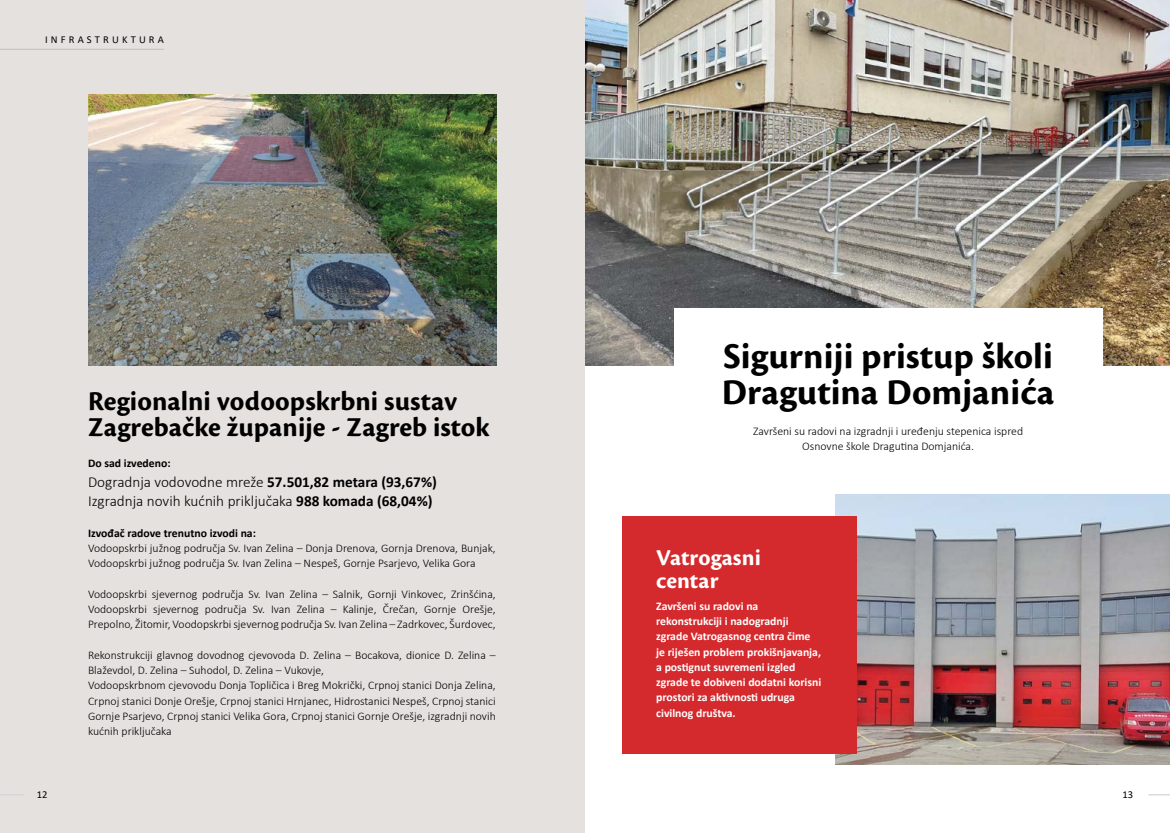
<style>
.page{position:relative;width:1170px;height:833px;background:#fff}
.page>*{position:absolute;margin:0;border:0;box-sizing:border-box;transform-origin:0 0}
.t1{font:700 37.75px/36.4px "Cronos Pro";letter-spacing:.005em;color:#000}
.t2{font:700 28.38px/25.8px "Cronos Pro";letter-spacing:.005em;color:#000}
.t3{font:700 23.75px/22.2px "Cronos Pro";color:#fff}
.t4{font:300 15.25px/19.9px "Calibri";color:#000}
.t5{font:300 11.75px/15.2px "Calibri";color:#000}
.t6{font:700 11.75px/15.2px "Calibri";color:#fff}
.t7{font:700 11.75px "Calibri";color:#000}
.t8{font:10.5px "Calibri";letter-spacing:.3em;color:#000}
.s1{font-weight:700}
</style>
<div class="page">
<div style="left:0;top:0;width:585px;height:833px;background:#e5e1df"></div>
<img style="left:835px;top:494px;width:334px;height:271px">
<svg style="left:1148px;top:794px;width:21px;height:1px"></svg>
<svg style="left:0;top:794px;width:24px;height:1px"></svg>
<img style="left:585px;top:0;width:584px;height:365px">
<div style="left:673px;top:308px;width:429px;height:167px;background:#fff"></div>
<hr style="left:0;top:49px;width:164px;height:1px;background:#c2c4c6">
<img style="left:88px;top:95px;width:408px;height:270px">
<div style="left:622px;top:516px;width:234px;height:237px;background:#d52a2d"></div>
<p class="t8" style="left:45px;top:32px;width:120px">INFRASTRUKTURA</p>
<h2 class="t2" style="left:88px;top:389px;width:403px">Regionalni vodoopskrbni sustav<br>Zagrebačke županije - Zagreb istok</h2>
<p class="t7" style="left:88px;top:454px;width:84px">Do sad izvedeno:</p>
<p class="t4" style="left:88px;top:471px;width:350px">Dogradnja vodovodne mreže <span class="s1">57.501,82 metara (93,67%)<br></span>Izgradnja novih kućnih priključaka <span class="s1">988 komada (68,04%)</span></p>
<p class="t7" style="left:88px;top:524px;width:169px">Izvođač radove trenutno izvodi na:</p>
<p class="t5" style="left:88px;top:540px;width:409px">Vodoopskrbi južnog područja Sv. Ivan Zelina – Donja Drenova, Gornja Drenova, Bunjak,<br>Vodoopskrbi južnog područja Sv. Ivan Zelina – Nespeš, Gornje Psarjevo, Velika Gora</p>
<p class="t5" style="left:88px;top:586px;width:409px;text-align:justify">Vodoopskrbi sjevernog područja Sv. Ivan Zelina – Salnik, Gornji Vinkovec, Zrinšćina, Vodoopskrbi sjevernog područja Sv. Ivan Zelina – Kalinje, Črečan, Gornje Orešje, Prepolno, Žitomir, Voodopskrbi sjevernog područja Sv. Ivan Zelina – Zadrkovec, Šurdovec,</p>
<p class="t5" style="left:88px;top:647px;width:409px">Rekonstrukciji glavnog dovodnog cjevovoda D. Zelina – Bocakova, dionice D. Zelina – Blaževdol, D. Zelina – Suhodol, D. Zelina – Vukovje,<br>Vodoopskrbnom cjevovodu Donja Topličica i Breg Mokrički, Crpnoj stanici Donja Zelina, Crpnoj stanici Donje Orešje, Crpnoj stanici Hrnjanec, Hidrostanici Nespeš, Crpnoj stanici Gornje Psarjevo, Crpnoj stanici Velika Gora, Crpnoj stanici Gornje Orešje, izgradnji novih kućnih priključaka</p>
<h1 class="t1" style="left:721px;top:339px;width:334px">Sigurniji pristup školi<br>Dragutina Domjanića</h1>
<p class="t5" style="left:753px;top:423px;width:271px;text-align:center">Završeni su radovi na izgradnji i uređenju stepenica ispred<br>Osnovne škole Dragutina Domjanića.</p>
<h3 class="t3" style="left:656px;top:547px;width:106px">Vatrogasni centar</h3>
<p class="t6" style="left:656px;top:598px;width:166px">Završeni su radovi na rekonstrukciji i nadogradnji zgrade Vatrogasnog centra čime je riješen problem prokišnjavanja, a postignut suvremeni izgled zgrade te dobiveni dodatni korisni prostori za aktivnosti udruga civilnog društva.</p>
<p class="t8" style="left:37px;top:787px;width:12px">12</p>
<p class="t8" style="left:1122px;top:787px;width:12px">13</p>
</div>
